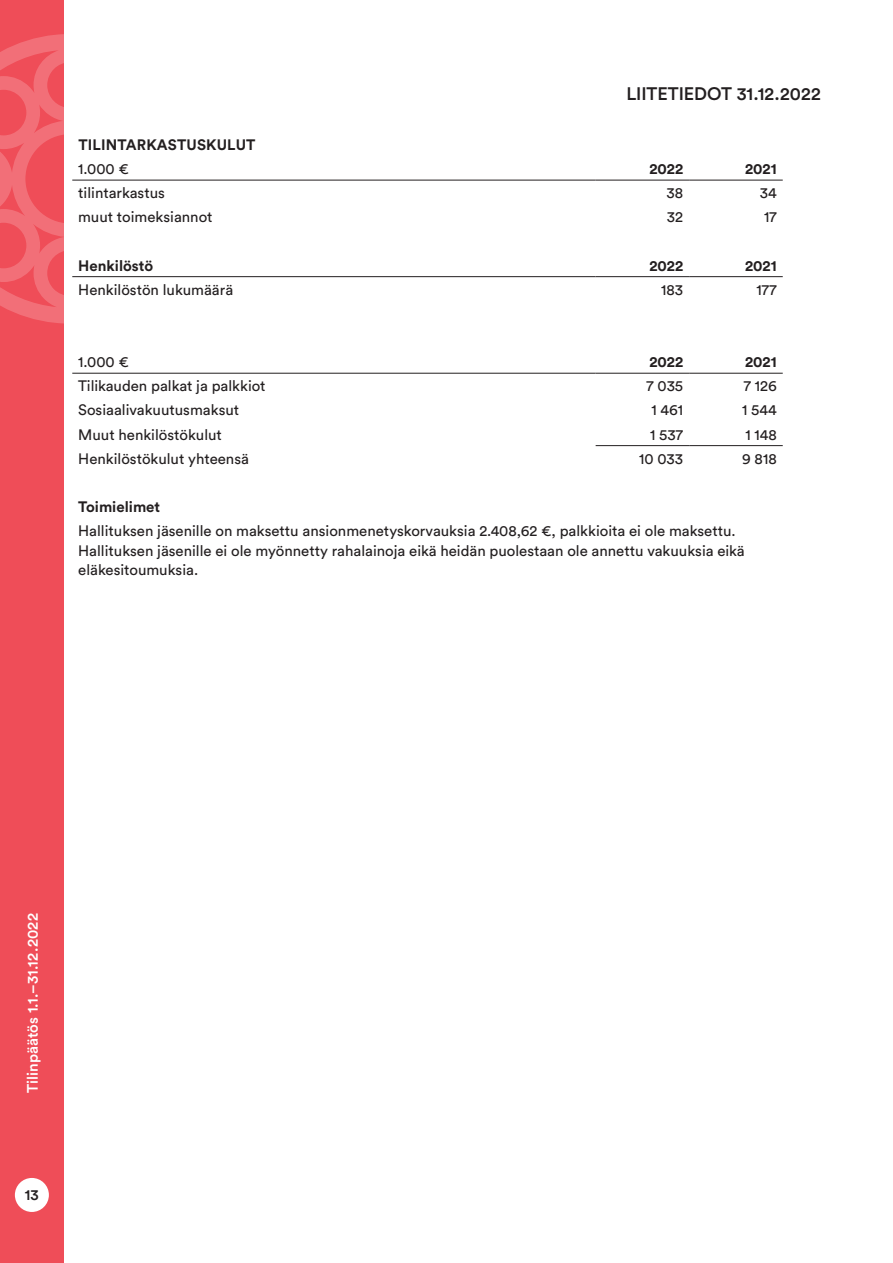
<style>
.page{position:relative;width:893px;height:1263px;background:#fff}
.page>*{position:absolute;margin:0;border:0;box-sizing:border-box;transform-origin:0 0}
.väli_väli_ots_ARNO{font:500 18px "Circular Std";letter-spacing:-.005em;color:#231f20}
.Taulukko_book_10_13{font:15px/19.5px "Circular Std";color:#231f20}
.Taulukko_book_10_13-2{font:700 15px "Circular Std";color:#231f20}
.O1{font:500 15px "Circular Std";letter-spacing:.005em;color:#fff}
.t1{font:500 15px "Circular Std";color:#231f20}
</style>
<div class="page">
<div style="left:0;top:0;width:64px;height:1263px;background:#ef4d58"></div>
<svg style="left:0;top:34px;width:215px;height:290px"></svg>
<div style="left:15px;top:1178px;width:34px;height:34px;background:#fff;border-radius:50%"></div>
<hr style="left:72px;top:180px;width:524px;height:1px;background:#231f20">
<hr style="left:596px;top:180px;width:93px;height:1px;background:#231f20">
<hr style="left:689px;top:180px;width:94px;height:1px;background:#231f20">
<hr style="left:72px;top:276px;width:524px;height:1px;background:#231f20">
<hr style="left:596px;top:276px;width:93px;height:1px;background:#231f20">
<hr style="left:689px;top:276px;width:94px;height:1px;background:#231f20">
<hr style="left:72px;top:373px;width:524px;height:1px;background:#231f20">
<hr style="left:596px;top:373px;width:93px;height:1px;background:#231f20">
<hr style="left:689px;top:373px;width:94px;height:1px;background:#231f20">
<hr style="left:596px;top:445px;width:93px;height:1px;background:#231f20">
<hr style="left:689px;top:445px;width:94px;height:1px;background:#231f20">
<p class="väli_väli_ots_ARNO" style="left:626px;top:82px;width:196px">LIITETIEDOT 31.12.2022</p>
<p class="Taulukko_book_10_13-2" style="left:78px;top:135px;width:179px">TILINTARKASTUSKULUT</p>
<p class="Taulukko_book_10_13" style="left:78px;top:159px;width:52px">1.000 €</p>
<p class="Taulukko_book_10_13-2" style="left:649px;top:159px;width:35px">2022</p>
<p class="Taulukko_book_10_13-2" style="left:745px;top:159px;width:33px">2021</p>
<p class="Taulukko_book_10_13" style="left:78px;top:183px;width:88px">tilintarkastus</p>
<p class="Taulukko_book_10_13" style="left:666px;top:183px;width:18px">38</p>
<p class="Taulukko_book_10_13" style="left:760px;top:183px;width:18px">34</p>
<p class="Taulukko_book_10_13" style="left:78px;top:207px;width:136px">muut toimeksiannot</p>
<p class="Taulukko_book_10_13" style="left:667px;top:207px;width:18px">32</p>
<p class="Taulukko_book_10_13" style="left:764px;top:207px;width:14px">17</p>
<p class="Taulukko_book_10_13-2" style="left:78px;top:256px;width:76px">Henkilöstö</p>
<p class="Taulukko_book_10_13-2" style="left:649px;top:256px;width:35px">2022</p>
<p class="Taulukko_book_10_13-2" style="left:745px;top:256px;width:33px">2021</p>
<p class="Taulukko_book_10_13" style="left:78px;top:280px;width:156px">Henkilöstön lukumäärä</p>
<p class="Taulukko_book_10_13" style="left:661px;top:280px;width:23px">183</p>
<p class="Taulukko_book_10_13" style="left:756px;top:280px;width:22px">177</p>
<p class="Taulukko_book_10_13" style="left:78px;top:352px;width:52px">1.000 €</p>
<p class="Taulukko_book_10_13-2" style="left:649px;top:352px;width:35px">2022</p>
<p class="Taulukko_book_10_13-2" style="left:745px;top:352px;width:33px">2021</p>
<p class="Taulukko_book_10_13" style="left:78px;top:376px;width:189px">Tilikauden palkat ja palkkiot</p>
<p class="Taulukko_book_10_13" style="left:646px;top:376px;width:38px">7 035</p>
<p class="Taulukko_book_10_13" style="left:744px;top:376px;width:34px">7 126</p>
<p class="Taulukko_book_10_13" style="left:78px;top:400px;width:162px">Sosiaalivakuutusmaksut</p>
<p class="Taulukko_book_10_13" style="left:651px;top:400px;width:33px">1 461</p>
<p class="Taulukko_book_10_13" style="left:742px;top:400px;width:36px">1 544</p>
<p class="Taulukko_book_10_13" style="left:78px;top:424px;width:145px">Muut henkilöstökulut</p>
<p class="Taulukko_book_10_13" style="left:650px;top:424px;width:34px">1 537</p>
<p class="Taulukko_book_10_13" style="left:745px;top:424px;width:33px">1 148</p>
<p class="Taulukko_book_10_13" style="left:78px;top:449px;width:172px">Henkilöstökulut yhteensä</p>
<p class="Taulukko_book_10_13" style="left:639px;top:449px;width:46px">10 033</p>
<p class="Taulukko_book_10_13" style="left:742px;top:449px;width:36px">9 818</p>
<p class="Taulukko_book_10_13-2" style="left:78px;top:497px;width:83px">Toimielimet</p>
<p class="Taulukko_book_10_13" style="left:78px;top:521px;width:668px">Hallituksen jäsenille on maksettu ansionmenetyskorvauksia 2.408,62 €, palkkioita ei ole maksettu.<br>Hallituksen jäsenille ei ole myönnetty rahalainoja eikä heidän puolestaan ole annettu vakuuksia eikä eläkesitoumuksia.</p>
<p class="O1" style="left:23px;top:1093px;width:181px;rotate:-90deg">Tilinpäätös 1.1.–31.12.2022</p>
<p class="t1" style="left:25px;top:1185px;width:15px">13</p>
</div>
